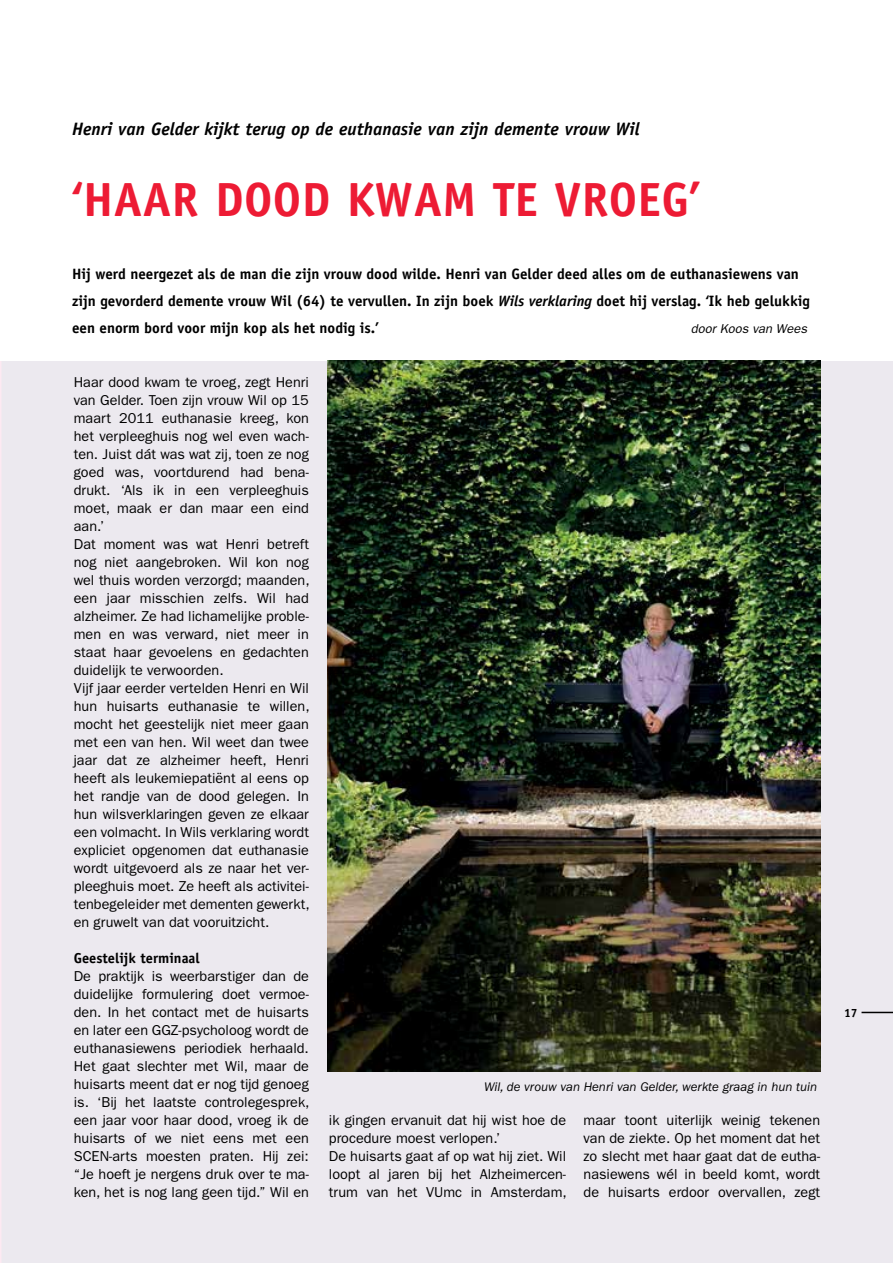
<style>
.page{position:relative;width:893px;height:1263px;background:#fff}
.page>*{position:absolute;margin:0;border:0;box-sizing:border-box;transform-origin:0 0}
.t1{font:700 48px "Officina Sans";letter-spacing:.01em;color:#ed1b34}
.t2{font:italic 700 18px "Officina Sans";color:#000}
.t3{font:700 15px/27px "Officina Sans";color:#000}
.t4{font:14.4px/18px "Franklin Gothic";color:#000}
.t5{font:700 14.4px "Officina Sans";color:#000}
.t6{font:italic 12.9px "Franklin Gothic";color:#000}
.t7{font:italic 12.9px "Franklin Gothic";color:#000}
.t8{font:700 12px "Officina Sans";color:#000}
.s1{font-style:italic}
</style>
<div class="page">
<div style="left:0;top:360px;width:893px;height:903px;background:#ece9ef"></div>
<hr style="left:861px;top:1012px;width:32px;height:1px;background:#000">
<img style="left:327px;top:360px;width:493px;height:711px">
<p class="t2" style="left:72px;top:118px;width:569px">Henri van Gelder kijkt terug op de euthanasie van zijn demente vrouw Wil</p>
<h1 class="t1" style="left:72px;top:170px;width:630px">‘HAAR DOOD KWAM TE VROEG’</h1>
<p class="t3" style="left:72px;top:260px;width:740px">Hij werd neergezet als de man die zijn vrouw dood wilde. Henri van Gelder deed alles om de euthanasiewens van zijn gevorderd demente vrouw Wil (64) te vervullen. In zijn boek <span class="s1">Wils verklaring</span> doet hij verslag. ‘Ik heb gelukkig een enorm bord voor mijn kop als het nodig is.’</p>
<p class="t7" style="left:691px;top:321px;width:118px">door Koos van Wees</p>
<p class="t4" style="left:74px;top:373px;width:237px">Haar dood kwam te vroeg, zegt Henri van Gelder. Toen zijn vrouw Wil op 15 maart 2011 euthanasie kreeg, kon het verpleeghuis nog wel even wach&shy;ten. Juist dát was wat zij, toen ze nog goed was, voortdurend had bena&shy;drukt. ‘Als ik in een verpleeghuis moet, maak er dan maar een eind aan.’<br>Dat moment was wat Henri betreft nog niet aangebroken. Wil kon nog wel thuis worden verzorgd; maanden, een jaar misschien zelfs. Wil had alzheimer. Ze had lichamelijke proble&shy;men en was verward, niet meer in staat haar gevoelens en gedachten duidelijk te verwoorden.<br>Vijf jaar eerder vertelden Henri en Wil hun huisarts euthanasie te willen, mocht het geestelijk niet meer gaan met een van hen. Wil weet dan twee jaar dat ze alzheimer heeft, Henri heeft als leukemiepatiënt al eens op het randje van de dood gelegen. In hun wilsverklaringen geven ze elkaar een volmacht. In Wils verklaring wordt expliciet opgenomen dat euthanasie wordt uitgevoerd als ze naar het ver&shy;pleeghuis moet. Ze heeft als activitei&shy;tenbegeleider met dementen gewerkt, en gruwelt van dat vooruitzicht.</p>
<p class="t5" style="left:74px;top:949px;width:128px">Geestelijk terminaal</p>
<p class="t4" style="left:74px;top:967px;width:237px;text-align:justify">De praktijk is weerbarstiger dan de duidelijke formulering doet vermoe&shy;den. In het contact met de huisarts en later een GGZ-psycholoog wordt de euthanasiewens periodiek herhaald.<br>Het gaat slechter met Wil, maar de huisarts meent dat er nog tijd genoeg is. ‘Bij het laatste controlegesprek, een jaar voor haar dood, vroeg ik de huisarts of we niet eens met een SCEN-arts moesten praten. Hij zei: “Je hoeft je nergens druk over te ma&shy;ken, het is nog lang geen tijd.” Wil en</p>
<p class="t6" style="left:484px;top:1080px;width:335px">Wil, de vrouw van Henri van Gelder, werkte graag in hun tuin</p>
<p class="t4" style="left:329px;top:1111px;width:239px">ik gingen ervanuit dat hij wist hoe de procedure moest verlopen.’<br>De huisarts gaat af op wat hij ziet. Wil loopt al jaren bij het Alzheimercen&shy;trum van het VUmc in Amsterdam,</p>
<p class="t4" style="left:584px;top:1111px;width:238px;text-align:justify">maar toont uiterlijk weinig tekenen van de ziekte. Op het moment dat het zo slecht met haar gaat dat de eutha&shy;nasiewens wél in beeld komt, wordt de huisarts erdoor overvallen, zegt</p>
<p class="t8" style="left:844px;top:1005px;width:15px">17</p>
</div>
